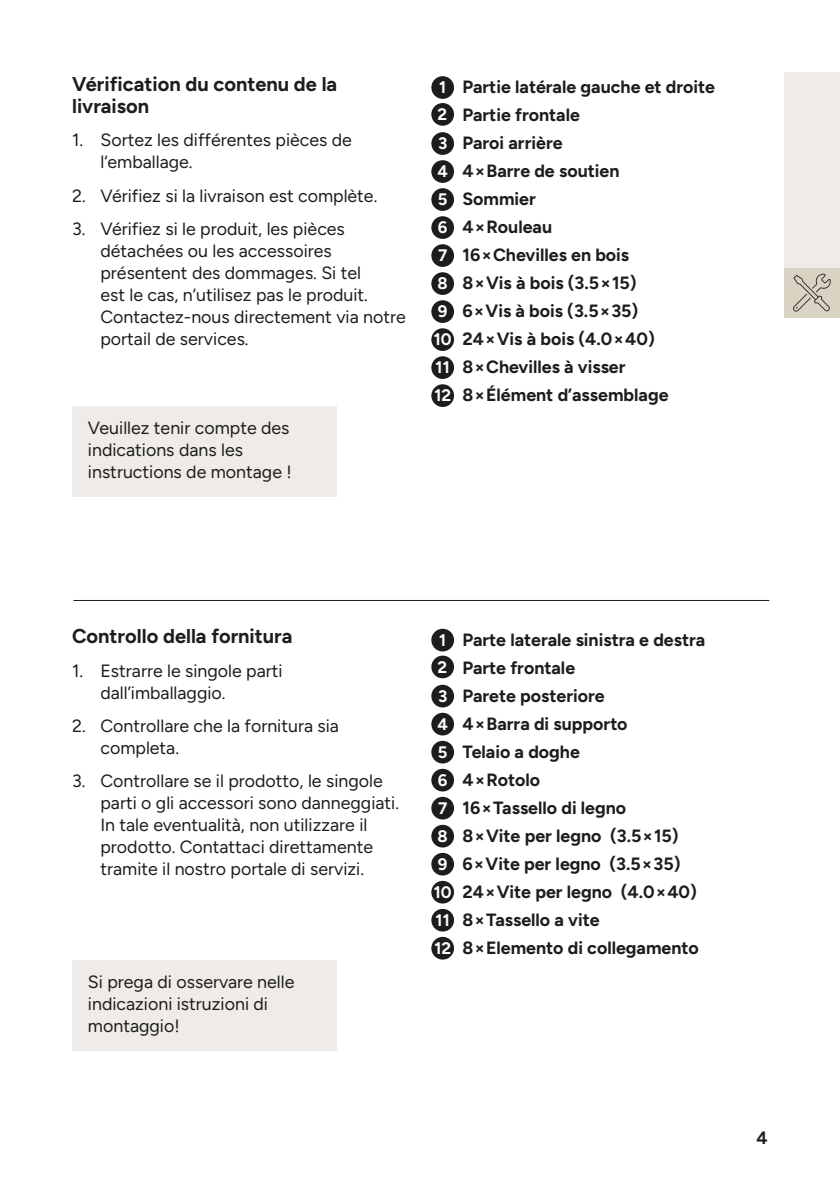
<style>
.page{position:relative;width:840px;height:1191px;background:#fff}
.page>*{position:absolute;margin:0;border:0;box-sizing:border-box;transform-origin:0 0}
.t1{font:700 20px/22px "Figtree";color:#1d1d1b}
.t2{font:17.8px/22px "Figtree";color:#1d1d1b}
.t3{font:700 17.8px/28px "Figtree";color:#1d1d1b}
.s1{font-size:16.6px;color:#fff}
</style>
<div class="page">
<div style="left:783px;top:72px;width:56px;height:245px;background:#eeebe8"></div>
<div style="left:783px;top:268px;width:56px;height:49px;background:#d9d3c3"></div>
<svg style="left:793px;top:273px;width:37px;height:39px"></svg>
<div style="left:431px;top:76px;width:23px;height:23px;background:#1d1d1b;border-radius:50%"></div>
<div style="left:431px;top:103px;width:23px;height:23px;background:#1d1d1b;border-radius:50%"></div>
<div style="left:431px;top:132px;width:23px;height:23px;background:#1d1d1b;border-radius:50%"></div>
<div style="left:431px;top:160px;width:23px;height:23px;background:#1d1d1b;border-radius:50%"></div>
<div style="left:431px;top:188px;width:23px;height:23px;background:#1d1d1b;border-radius:50%"></div>
<div style="left:431px;top:216px;width:23px;height:23px;background:#1d1d1b;border-radius:50%"></div>
<div style="left:431px;top:244px;width:23px;height:23px;background:#1d1d1b;border-radius:50%"></div>
<div style="left:431px;top:272px;width:23px;height:23px;background:#1d1d1b;border-radius:50%"></div>
<div style="left:431px;top:300px;width:23px;height:23px;background:#1d1d1b;border-radius:50%"></div>
<div style="left:431px;top:328px;width:23px;height:23px;background:#1d1d1b;border-radius:50%"></div>
<div style="left:431px;top:356px;width:23px;height:23px;background:#1d1d1b;border-radius:50%"></div>
<div style="left:431px;top:384px;width:23px;height:23px;background:#1d1d1b;border-radius:50%"></div>
<div style="left:431px;top:629px;width:23px;height:22px;background:#1d1d1b;border-radius:50%"></div>
<div style="left:431px;top:655px;width:23px;height:23px;background:#1d1d1b;border-radius:50%"></div>
<div style="left:431px;top:685px;width:23px;height:22px;background:#1d1d1b;border-radius:50%"></div>
<div style="left:431px;top:713px;width:23px;height:22px;background:#1d1d1b;border-radius:50%"></div>
<div style="left:431px;top:741px;width:23px;height:22px;background:#1d1d1b;border-radius:50%"></div>
<div style="left:431px;top:769px;width:23px;height:22px;background:#1d1d1b;border-radius:50%"></div>
<div style="left:431px;top:797px;width:23px;height:22px;background:#1d1d1b;border-radius:50%"></div>
<div style="left:431px;top:825px;width:23px;height:22px;background:#1d1d1b;border-radius:50%"></div>
<div style="left:431px;top:853px;width:23px;height:22px;background:#1d1d1b;border-radius:50%"></div>
<div style="left:431px;top:881px;width:23px;height:22px;background:#1d1d1b;border-radius:50%"></div>
<div style="left:431px;top:909px;width:23px;height:22px;background:#1d1d1b;border-radius:50%"></div>
<div style="left:431px;top:937px;width:23px;height:22px;background:#1d1d1b;border-radius:50%"></div>
<hr style="left:73px;top:600px;width:695px;height:1px;background:#1d1d1b">
<div style="left:72px;top:406px;width:264px;height:90px;background:#eeebe8"></div>
<div style="left:72px;top:960px;width:264px;height:90px;background:#eeebe8"></div>
<p class="t1" style="left:72px;top:73px;width:266px">Vérification du contenu de la livraison</p>
<p class="t2" style="left:100px;top:129px;width:253px;text-indent:-28px">1. Sortez les différentes pièces de l‘emballage.</p>
<p class="t2" style="left:72px;top:184px;width:306px">2. Vérifiez si la livraison est complète.</p>
<p class="t2" style="left:100px;top:218px;width:307px;text-indent:-28px">3. Vérifiez si le produit, les pièces détachées ou les accessoires présentent des dommages. Si tel<br>est le cas, n‘utilisez pas le produit.<br>Contactez-nous directement via notre portail de services.</p>
<p class="t2" style="left:88px;top:417px;width:205px">Veuillez tenir compte des indications dans les instructions de montage !</p>
<p class="t3" style="left:433px;top:73px;width:283px;text-indent:5px"><span class="s1">1</span> Partie latérale gauche et droite<br><span class="s1">2</span> Partie frontale<br><span class="s1">3</span> Paroi arrière<br><span class="s1">4</span> 4×Barre de soutien<br><span class="s1">5</span> Sommier<br><span class="s1">6</span> 4×Rouleau<br><span class="s1">7</span> 16×Chevilles en bois<br><span class="s1">8</span> 8×Vis à bois (3.5×15)<br><span class="s1">9</span> 6×Vis à bois (3.5×35)<br><span class="s1">10</span> 24×Vis à bois (4.0×40)<br><span class="s1">11</span> 8×Chevilles à visser<br><span class="s1">12</span> 8×Élément d’assemblage</p>
<p class="t1" style="left:72px;top:625px;width:222px">Controllo della fornitura</p>
<p class="t2" style="left:100px;top:659px;width:184px;text-indent:-28px">1. Estrarre le singole parti dall’imballaggio.</p>
<p class="t2" style="left:100px;top:714px;width:240px;text-indent:-28px">2. Controllare che la fornitura sia completa.</p>
<p class="t2" style="left:100px;top:770px;width:300px;text-indent:-28px">3. Controllare se il prodotto, le singole parti o gli accessori sono danneggiati.<br>In tale eventualità, non utilizzare il prodotto. Contattaci direttamente tramite il nostro portale di servizi.</p>
<p class="t2" style="left:88px;top:971px;width:208px">Si prega di osservare nelle indicazioni istruzioni di montaggio!</p>
<p class="t3" style="left:433px;top:625px;width:273px;text-indent:5px"><span class="s1">1</span> Parte laterale sinistra e destra<br><span class="s1">2</span> Parte frontale<br><span class="s1">3</span> Parete posteriore<br><span class="s1">4</span> 4×Barra di supporto<br><span class="s1">5</span> Telaio a doghe<br><span class="s1">6</span> 4×Rotolo<br><span class="s1">7</span> 16×Tassello di legno<br><span class="s1">8</span> 8×Vite per legno (3.5×15)<br><span class="s1">9</span> 6×Vite per legno (3.5×35)<br><span class="s1">10</span> 24×Vite per legno (4.0×40)<br><span class="s1">11</span> 8×Tassello a vite<br><span class="s1">12</span> 8×Elemento di collegamento</p>
<p class="t3" style="left:756px;top:1123px;width:13px">4</p>
</div>
